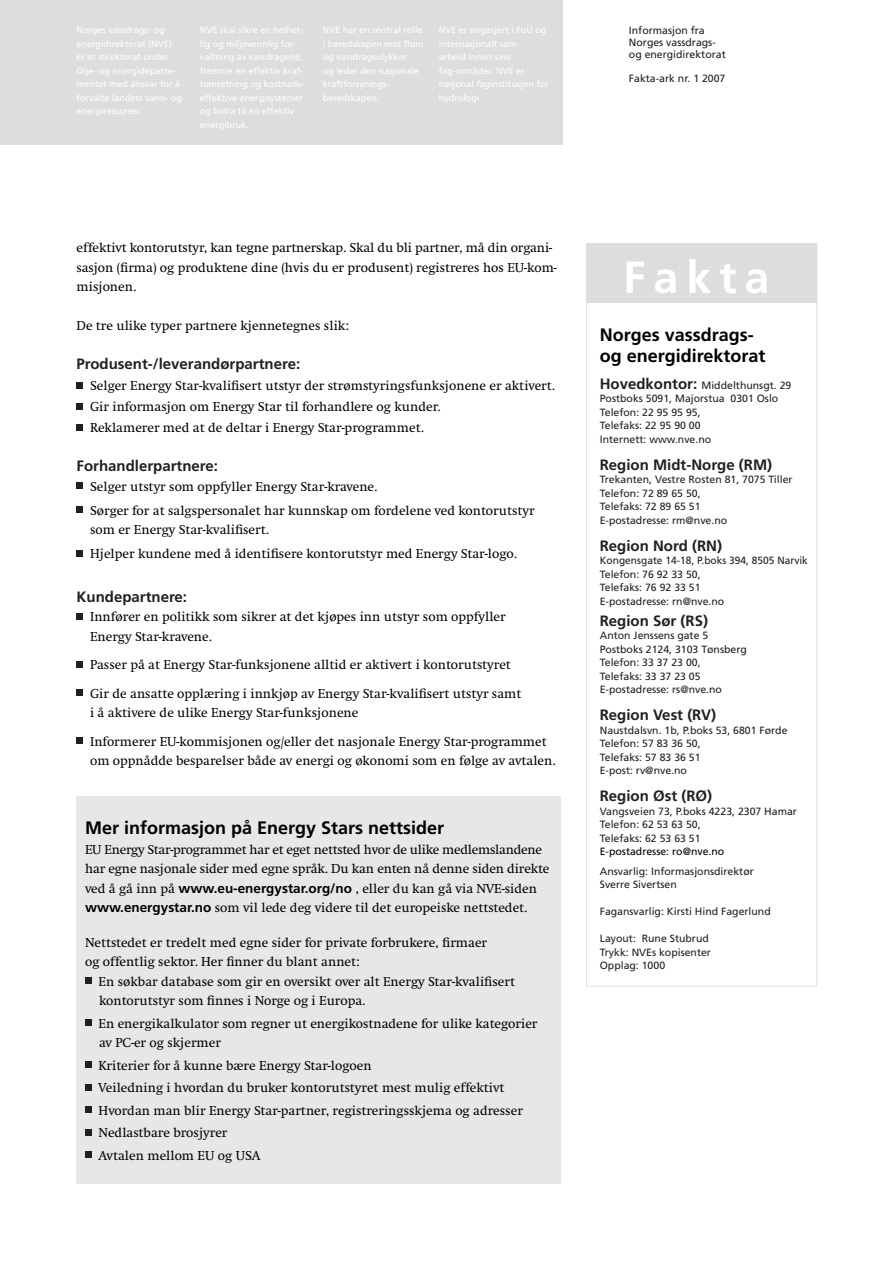
<style>
.page{position:relative;width:893px;height:1263px;background:#fff}
.page>*{position:absolute;margin:0;border:0;box-sizing:border-box;transform-origin:0 0}
.t1{font:700 45px "Frutiger";letter-spacing:.175em;color:#fff}
.t2{font:700 18px/21px "Frutiger";color:#000}
.t3{font:700 15px "Frutiger";color:#231f20}
.t4{font:13.5px/19.5px "Swift EF";color:#000}
.t5{font:10.5px/12px "Frutiger";color:#231f20}
.t6{font:10.5px "Frutiger";color:#000}
.t7{font:9px/13.5px "Frutiger";color:#fff}
.s1{font-family:"Frutiger";font-weight:700}
.s2{font-weight:700;font-size:15px}
</style>
<div class="page">
<div style="left:77px;top:796px;width:484px;height:387px;background:#e6e7e9"></div>
<div style="left:0;top:0;width:563px;height:145px;background:#dcdddf"></div>
<div style="left:586px;top:243px;width:231px;height:59px;background:#dcdddf"></div>
<div style="left:586px;top:244px;width:231px;height:742px;border:1px solid #dcdddf"></div>
<div style="left:77px;top:382px;width:6px;height:7px;background:#231f20"></div>
<div style="left:77px;top:403px;width:6px;height:7px;background:#231f20"></div>
<div style="left:77px;top:424px;width:6px;height:7px;background:#231f20"></div>
<div style="left:77px;top:482px;width:6px;height:7px;background:#231f20"></div>
<div style="left:77px;top:506px;width:6px;height:7px;background:#231f20"></div>
<div style="left:77px;top:550px;width:6px;height:7px;background:#231f20"></div>
<div style="left:77px;top:613px;width:6px;height:7px;background:#231f20"></div>
<div style="left:77px;top:661px;width:6px;height:7px;background:#231f20"></div>
<div style="left:77px;top:689px;width:6px;height:7px;background:#231f20"></div>
<div style="left:77px;top:737px;width:6px;height:7px;background:#231f20"></div>
<div style="left:85px;top:977px;width:7px;height:7px;background:#231f20"></div>
<div style="left:85px;top:1019px;width:7px;height:7px;background:#231f20"></div>
<div style="left:85px;top:1061px;width:7px;height:7px;background:#231f20"></div>
<div style="left:85px;top:1084px;width:7px;height:7px;background:#231f20"></div>
<div style="left:85px;top:1106px;width:7px;height:7px;background:#231f20"></div>
<div style="left:85px;top:1129px;width:7px;height:7px;background:#231f20"></div>
<div style="left:85px;top:1151px;width:7px;height:7px;background:#231f20"></div>
<p class="t7" style="left:77px;top:23px;width:107px">Norges vassdrags- og energidirektorat (NVE) er et direktorat under<br>Olje- og energideparte&shy;mentet med ansvar for å forvalte landets vann- og energiressurser.</p>
<p class="t7" style="left:200px;top:23px;width:106px">NVE skal sikre en helhet&shy;lig og miljøvennlig for&shy;valtning av vassdragene, fremme en effektiv kraf&shy;tomsetning og kostnads&shy;effektive energisystemer og bidra til en effektiv energibruk.</p>
<p class="t7" style="left:323px;top:23px;width:102px">NVE har en sentral rolle i beredskapen mot flom og vassdragsulykker<br>og leder den nasjonale kraftforsynings&shy;beredskapen.</p>
<p class="t7" style="left:439px;top:23px;width:112px">NVE er engasjert i FoU og internasjonalt sam-<br>arbeid innen sine fag-områder. NVE er nasjonal faginstitusjon for hydrologi.</p>
<p class="t5" style="left:629px;top:24px;width:98px">Informasjon fra<br>Norges vassdrags&shy;og energidirektorat</p>
<p class="t5" style="left:629px;top:72px;width:98px">Fakta-ark nr. 1 2007</p>
<p class="t4" style="left:77px;top:238px;width:482px">effektivt kontorutstyr, kan tegne partnerskap. Skal du bli partner, må din organi&shy;sasjon (firma) og produktene dine (hvis du er produsent) registreres hos EU-kom&shy;misjonen.</p>
<p class="t4" style="left:77px;top:316px;width:274px">De tre ulike typer partnere kjennetegnes slik:</p>
<p class="t3" style="left:77px;top:355px;width:225px">Produsent-/leverandørpartnere:</p>
<p class="t4" style="left:90px;top:376px;width:466px">Selger Energy Star-kvalifisert utstyr der strømstyringsfunksjonene er aktivert.</p>
<p class="t4" style="left:90px;top:397px;width:352px">Gir informasjon om Energy Star til forhandlere og kunder.</p>
<p class="t4" style="left:90px;top:418px;width:335px">Reklamerer med at de deltar i Energy Star-programmet.</p>
<p class="t3" style="left:77px;top:457px;width:143px">Forhandlerpartnere:</p>
<p class="t4" style="left:90px;top:477px;width:289px">Selger utstyr som oppfyller Energy Star-kravene.</p>
<p class="t4" style="left:90px;top:501px;width:446px">Sørger for at salgspersonalet har kunnskap om fordelene ved kontorutstyr som er Energy Star-kvalifisert.</p>
<p class="t4" style="left:90px;top:544px;width:428px">Hjelper kundene med å identifisere kontorutstyr med Energy Star-logo.</p>
<p class="t3" style="left:77px;top:588px;width:112px">Kundepartnere:</p>
<p class="t4" style="left:90px;top:607px;width:417px">Innfører en politikk som sikrer at det kjøpes inn utstyr som oppfyller<br>Energy Star-kravene.</p>
<p class="t4" style="left:90px;top:655px;width:422px">Passer på at Energy Star-funksjonene alltid er aktivert i kontorutstyret</p>
<p class="t4" style="left:90px;top:684px;width:433px">Gir de ansatte opplæring i innkjøp av Energy Star-kvalifisert utstyr samt i å aktivere de ulike Energy Star-funksjonene</p>
<p class="t4" style="left:90px;top:732px;width:467px">Informerer EU-kommisjonen og/eller det nasjonale Energy Star-programmet om oppnådde besparelser både av energi og økonomi som en følge av avtalen.</p>
<p class="t2" style="left:85px;top:817px;width:361px">Mer informasjon på Energy Stars nettsider</p>
<p class="t4" style="left:85px;top:840px;width:466px">EU Energy Star-programmet har et eget nettsted hvor de ulike medlemslandene har egne nasjonale sider med egne språk. Du kan enten nå denne siden direkte ved å gå inn på <span class="s1">www.eu-energystar.org/no</span> , eller du kan gå via NVE-siden <span class="s1">www.energystar.no</span> som vil lede deg videre til det europeiske nettstedet.</p>
<p class="t4" style="left:85px;top:933px;width:404px">Nettstedet er tredelt med egne sider for private forbrukere, firmaer</p>
<p class="t4" style="left:85px;top:952px;width:276px">og offentlig sektor. Her finner du blant annet:</p>
<p class="t4" style="left:99px;top:972px;width:418px">En søkbar database som gir en oversikt over alt Energy Star-kvalifisert</p>
<p class="t4" style="left:99px;top:991px;width:268px">kontorutstyr som finnes i Norge og i Europa.</p>
<p class="t4" style="left:99px;top:1014px;width:440px">En energikalkulator som regner ut energikostnadene for ulike kategorier av PC-er og skjermer</p>
<p class="t4" style="left:99px;top:1054px;width:426px;line-height:22.5px">Kriterier for å kunne bære Energy Star-logoen<br>Veiledning i hvordan du bruker kontorutstyret mest mulig effektivt<br>Hvordan man blir Energy Star-partner, registreringsskjema og adresser</p>
<p class="t4" style="left:99px;top:1122px;width:163px;line-height:22.5px">Nedlastbare brosjyrer<br>Avtalen mellom EU og USA</p>
<p class="t1" style="left:623px;top:251px;width:148px">Fakta</p>
<p class="t2" style="left:600px;top:324px;width:167px">Norges vassdrags&shy;og energidirektorat</p>
<p class="t5" style="left:600px;top:378px;width:193px;line-height:13.5px"><span class="s2">Hovedkontor:</span> Middelthunsgt. 29<br>Postboks 5091, Majorstua 0301 Oslo</p>
<p class="t5" style="left:600px;top:406px;width:102px">Telefon: 22 95 95 95,</p>
<p class="t5" style="left:600px;top:420px;width:102px">Telefaks: 22 95 90 00</p>
<p class="t5" style="left:600px;top:433px;width:113px">Internett: www.nve.no</p>
<p class="t3" style="left:600px;top:456px;width:174px">Region Midt-Norge (RM)</p>
<p class="t5" style="left:600px;top:474px;width:194px">Trekanten, Vestre Rosten 81, 7075 Tiller</p>
<p class="t5" style="left:600px;top:487px;width:102px">Telefon: 72 89 65 50,</p>
<p class="t5" style="left:600px;top:501px;width:102px">Telefaks: 72 89 65 51</p>
<p class="t5" style="left:600px;top:514px;width:129px">E-postadresse: rm@nve.no</p>
<p class="t3" style="left:600px;top:537px;width:124px">Region Nord (RN)</p>
<p class="t5" style="left:600px;top:555px;width:210px">Kongensgate 14-18, P.boks 394, 8505 Narvik</p>
<p class="t5" style="left:600px;top:568px;width:102px">Telefon: 76 92 33 50,</p>
<p class="t5" style="left:600px;top:582px;width:102px">Telefaks: 76 92 33 51</p>
<p class="t5" style="left:600px;top:595px;width:126px">E-postadresse: rn@nve.no</p>
<p class="t3" style="left:600px;top:612px;width:110px">Region Sør (RS)</p>
<p class="t5" style="left:600px;top:629px;width:149px;line-height:13.5px">Anton Jenssens gate 5<br>Postboks 2124, 3103 Tønsberg</p>
<p class="t5" style="left:600px;top:657px;width:102px">Telefon: 33 37 23 00,</p>
<p class="t5" style="left:600px;top:670px;width:102px">Telefaks: 33 37 23 05</p>
<p class="t5" style="left:600px;top:684px;width:124px">E-postadresse: rs@nve.no</p>
<p class="t3" style="left:600px;top:706px;width:118px">Region Vest (RV)</p>
<p class="t5" style="left:600px;top:724px;width:189px">Naustdalsvn. 1b, P.boks 53, 6801 Førde</p>
<p class="t5" style="left:600px;top:738px;width:102px">Telefon: 57 83 36 50,</p>
<p class="t5" style="left:600px;top:751px;width:102px">Telefaks: 57 83 36 51</p>
<p class="t5" style="left:600px;top:765px;width:89px">E-post: rv@nve.no</p>
<p class="t3" style="left:600px;top:787px;width:114px">Region Øst (RØ)</p>
<p class="t5" style="left:600px;top:805px;width:199px">Vangsveien 73, P.boks 4223, 2307 Hamar</p>
<p class="t5" style="left:600px;top:819px;width:102px">Telefon: 62 53 63 50,</p>
<p class="t5" style="left:600px;top:832px;width:102px">Telefaks: 62 53 63 51</p>
<p class="t6" style="left:600px;top:846px;width:126px">E-postadresse: ro@nve.no</p>
<p class="t5" style="left:600px;top:865px;width:156px">Ansvarlig: Informasjonsdirektør</p>
<p class="t5" style="left:600px;top:879px;width:79px">Sverre Sivertsen</p>
<p class="t5" style="left:600px;top:906px;width:172px">Fagansvarlig: Kirsti Hind Fagerlund</p>
<p class="t5" style="left:600px;top:933px;width:111px">Layout: Rune Stubrud</p>
<p class="t5" style="left:600px;top:946px;width:113px">Trykk: NVEs kopisenter</p>
<p class="t5" style="left:600px;top:960px;width:67px">Opplag: 1000</p>
</div>
